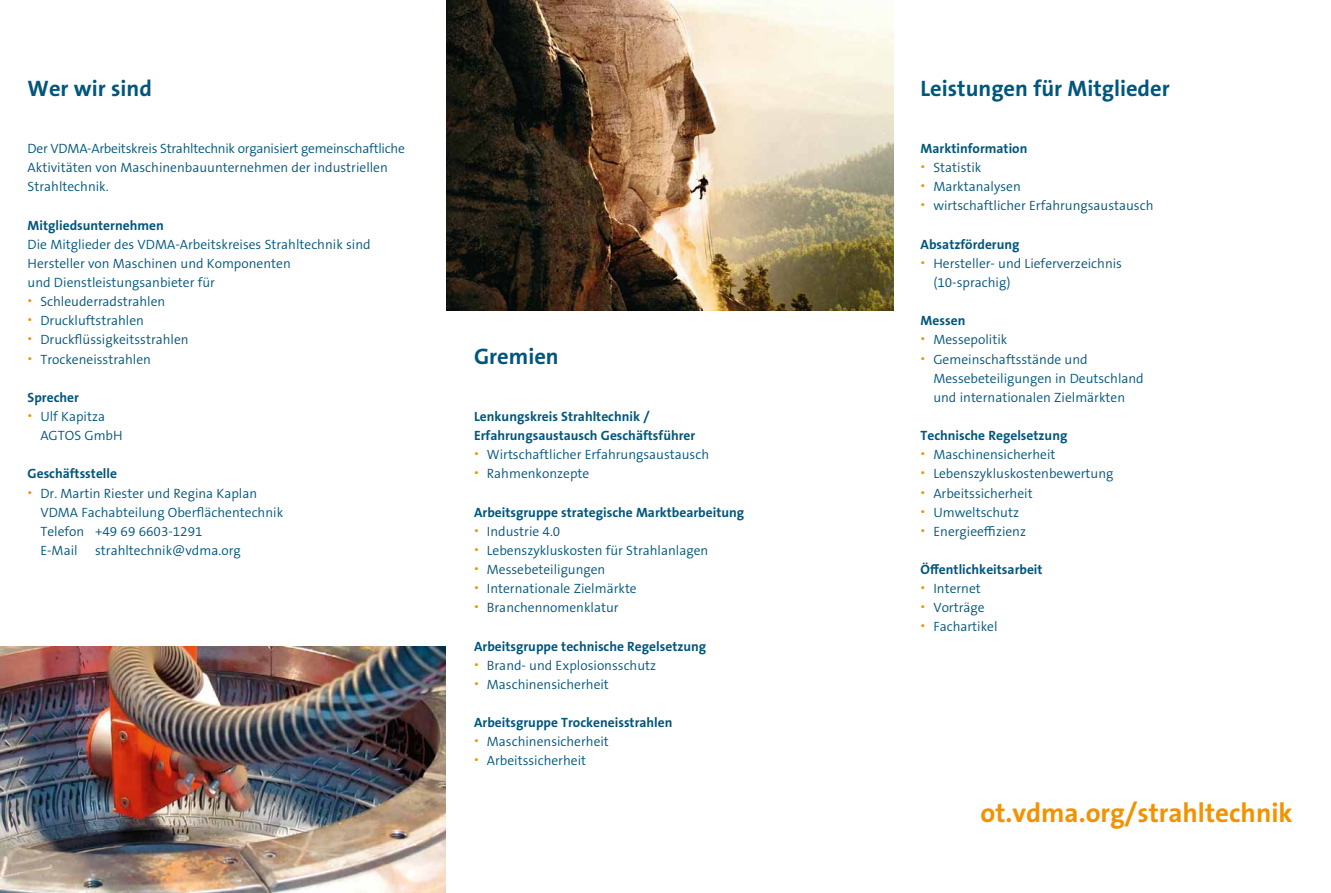
<style>
.page{position:relative;width:1331px;height:893px;background:#fff}
.page>*{position:absolute;margin:0;border:0;box-sizing:border-box;transform-origin:0 0}
.t1{font:700 27px "The Sans B Plus W7";color:#f39200}
.t2{font:700 22.5px "The Sans B Plus W7";color:#00567d}
.t3{font:300 13.5px/19.2px "The Sans B Plus W4";color:#00567d}
.t4{font:700 13.5px/19.2px "The Sans B Plus W7";color:#00567d}
.s1{font-family:"The Sans B Plus W7";font-weight:700;font-size:18px;color:#f39200}
</style>
<div class="page">
<img style="left:446px;top:0;width:447px;height:310px">
<img style="left:0;top:647px;width:446px;height:246px">
<h2 class="t2" style="left:28px;top:74px;width:126px">Wer wir sind</h2>
<p class="t3" style="left:28px;top:139px;width:379px">Der VDMA-Arbeitskreis Strahltechnik organisiert gemeinschaftliche<br>Aktivitäten von Maschinenbauunternehmen der industriellen<br>Strahltechnik.</p>
<p class="t4" style="left:28px;top:216px;width:138px">Mitgliedsunternehmen</p>
<p class="t3" style="left:28px;top:235px;width:344px">Die Mitglieder des VDMA-Arbeitskreises Strahltechnik sind Hersteller von Maschinen und Komponenten<br>und Dienstleistungsanbieter für<br><span class="s1">·</span> Schleuderradstrahlen<br><span class="s1">·</span> Druckluftstrahlen<br><span class="s1">·</span> Druckflüssigkeitsstrahlen<br><span class="s1">·</span> Trockeneisstrahlen</p>
<p class="t4" style="left:28px;top:388px;width:53px">Sprecher</p>
<p class="t3" style="left:40px;top:407px;width:84px;text-indent:-13px"><span class="s1">·</span> Ulf Kapitza<br>AGTOS GmbH</p>
<p class="t4" style="left:28px;top:464px;width:91px">Geschäftsstelle</p>
<p class="t3" style="left:40px;top:483px;width:244px;text-indent:-13px"><span class="s1">·</span> Dr. Martin Riester und Regina Kaplan<br>VDMA Fachabteilung Oberflächentechnik<br>Telefon +49 69 6603-1291<br>E-Mail</p>
<p class="t3" style="left:95px;top:541px;width:147px">strahltechnik@vdma.org</p>
<h2 class="t2" style="left:474px;top:341px;width:86px">Gremien</h2>
<p class="t4" style="left:474px;top:407px;width:223px">Lenkungskreis Strahltechnik /<br>Erfahrungsaustausch Geschäftsführer</p>
<p class="t3" style="left:474px;top:445px;width:236px"><span class="s1">·</span> Wirtschaftlicher Erfahrungsaustausch <span class="s1">·</span> Rahmenkonzepte</p>
<p class="t4" style="left:474px;top:503px;width:272px">Arbeitsgruppe strategische Marktbearbeitung</p>
<p class="t3" style="left:474px;top:522px;width:236px"><span class="s1">·</span> Industrie 4.0<br><span class="s1">·</span> Lebenszykluskosten für Strahlanlagen <span class="s1">·</span> Messebeteiligungen<br><span class="s1">·</span> Internationale Zielmärkte<br><span class="s1">·</span> Branchennomenklatur</p>
<p class="t4" style="left:474px;top:636px;width:234px">Arbeitsgruppe technische Regelsetzung</p>
<p class="t3" style="left:474px;top:656px;width:184px"><span class="s1">·</span> Brand- und Explosionsschutz <span class="s1">·</span> Maschinensicherheit</p>
<p class="t4" style="left:474px;top:713px;width:200px">Arbeitsgruppe Trockeneisstrahlen</p>
<p class="t3" style="left:474px;top:732px;width:136px"><span class="s1">·</span> Maschinensicherheit <span class="s1">·</span> Arbeitssicherheit</p>
<h2 class="t2" style="left:921px;top:74px;width:251px">Leistungen für Mitglieder</h2>
<p class="t4" style="left:921px;top:139px;width:108px">Marktinformation</p>
<p class="t3" style="left:921px;top:158px;width:234px"><span class="s1">·</span> Statistik<br><span class="s1">·</span> Marktanalysen<br><span class="s1">·</span> wirtschaftlicher Erfahrungsaustausch</p>
<p class="t4" style="left:921px;top:235px;width:100px">Absatzförderung</p>
<p class="t3" style="left:933px;top:254px;width:190px;text-indent:-13px"><span class="s1">·</span> Hersteller- und Lieferverzeichnis (10-sprachig)</p>
<p class="t4" style="left:921px;top:311px;width:46px">Messen</p>
<p class="t3" style="left:921px;top:330px;width:88px"><span class="s1">·</span> Messepolitik</p>
<p class="t3" style="left:921px;top:349px;width:169px"><span class="s1">·</span> Gemeinschaftsstände und</p>
<p class="t3" style="left:933px;top:369px;width:212px">Messebeteiligungen in Deutschland</p>
<p class="t3" style="left:933px;top:388px;width:193px">und internationalen Zielmärkten</p>
<p class="t4" style="left:921px;top:426px;width:148px">Technische Regelsetzung</p>
<p class="t3" style="left:921px;top:445px;width:194px"><span class="s1">·</span> Maschinensicherheit<br><span class="s1">·</span> Lebenszykluskostenbewertung <span class="s1">·</span> Arbeitssicherheit<br><span class="s1">·</span> Umweltschutz<br><span class="s1">·</span> Energieeffizienz</p>
<p class="t4" style="left:921px;top:560px;width:123px">Öffentlichkeitsarbeit</p>
<p class="t3" style="left:921px;top:579px;width:78px"><span class="s1">·</span> Internet<br><span class="s1">·</span> Vorträge<br><span class="s1">·</span> Fachartikel</p>
<h1 class="t1" style="left:980px;top:795px;width:314px">ot.vdma.org/strahltechnik</h1>
</div>
